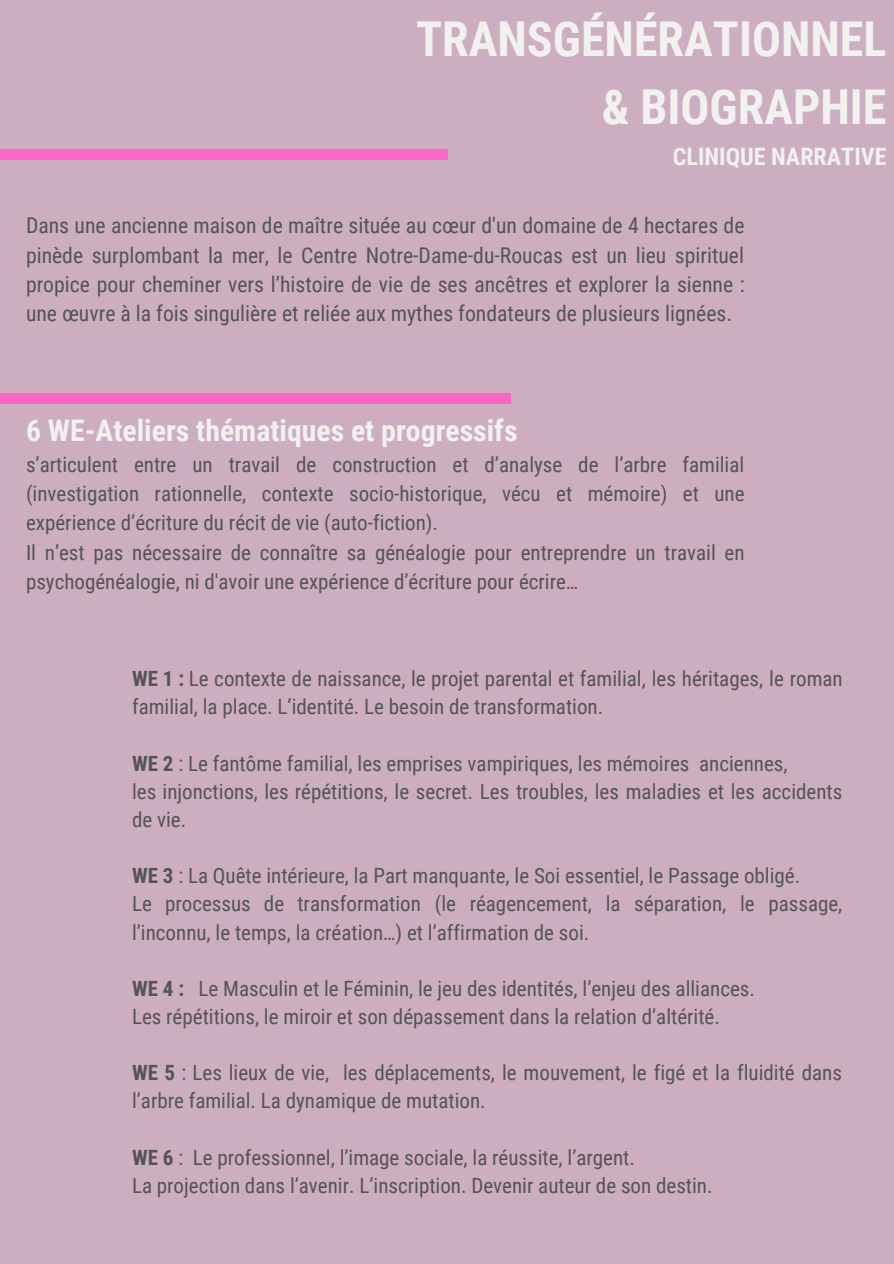
<style>
.page{position:relative;width:894px;height:1264px;background:#fff}
.page>*{position:absolute;margin:0;border:0;box-sizing:border-box;transform-origin:0 0}
.t1{font:700 48px/67.1px "Roboto Condensed";color:#f1f1ef;text-align:right}
.t2{font:700 29.7px "Roboto Condensed";color:#f1f1ef}
.t3{font:700 24px "Roboto Condensed";color:#f1f1ef}
.t4{font:21.75px/29.2px "Roboto Condensed";color:#545454;text-align:justify}
.t5{font:21px/28px "Roboto Condensed";color:#545454}
.s1{font-weight:700}
</style>
<div class="page">
<div style="left:0;top:0;width:893px;height:1263px;background:#cdaec1"></div>
<div style="left:0;top:150px;width:447px;height:10px;background:#ff66c4"></div>
<div style="left:0;top:393px;width:510px;height:10px;background:#ff66c4"></div>
<h1 class="t1" style="left:416px;top:7px;width:472px">TRANSGÉNÉRATIONNEL &amp; BIOGRAPHIE</h1>
<p class="t3" style="left:672px;top:143px;width:215px">CLINIQUE NARRATIVE</p>
<p class="t4" style="left:26px;top:211px;width:720px">Dans une ancienne maison de maître située au cœur d'un domaine de 4 hectares de pinède surplombant la mer, le Centre Notre-Dame-du-Roucas est un lieu spirituel propice pour cheminer vers l’histoire de vie de ses ancêtres et explorer la sienne : une œuvre à la fois singulière et reliée aux mythes fondateurs de plusieurs lignées.</p>
<h2 class="t2" style="left:26px;top:413px;width:493px">6 WE-Ateliers thématiques et progressifs</h2>
<p class="t5" style="left:26px;top:450px;width:720px;line-height:29.2px">s’articulent entre un travail de construction et d’analyse de l’arbre familial (investigation rationnelle, contexte socio-historique, vécu et mémoire) et une expérience d’écriture du récit de vie (auto-fiction).<br>Il n’est pas nécessaire de connaître sa généalogie pour entreprendre un travail en psychogénéalogie, ni d'avoir une expérience d’écriture pour écrire…</p>
<p class="t5" style="left:132px;top:665px;width:712px"><span class="s1">WE 1 :</span> Le contexte de naissance, le projet parental et familial, les héritages, le roman familial, la place. L’identité. Le besoin de transformation.</p>
<p class="t5" style="left:132px;top:749px;width:711px"><span class="s1">WE 2</span> : Le fantôme familial, les emprises vampiriques, les mémoires anciennes,<br>les injonctions, les répétitions, le secret. Les troubles, les maladies et les accidents de vie.</p>
<p class="t5" style="left:132px;top:862px;width:711px"><span class="s1">WE 3</span> : La Quête intérieure, la Part manquante, le Soi essentiel, le Passage obligé.<br>Le processus de transformation (le réagencement, la séparation, le passage, l’inconnu, le temps, la création…) et l’affirmation de soi.</p>
<p class="t5" style="left:132px;top:974px;width:624px"><span class="s1">WE 4 :</span> Le Masculin et le Féminin, le jeu des identités, l’enjeu des alliances.<br>Les répétitions, le miroir et son dépassement dans la relation d’altérité.</p>
<p class="t5" style="left:132px;top:1058px;width:711px"><span class="s1">WE 5</span> : Les lieux de vie, les déplacements, le mouvement, le figé et la fluidité dans l’arbre familial. La dynamique de mutation.</p>
<p class="t5" style="left:132px;top:1143px;width:582px"><span class="s1">WE 6</span> : Le professionnel, l’image sociale, la réussite, l’argent.<br>La projection dans l’avenir. L’inscription. Devenir auteur de son destin.</p>
</div>
